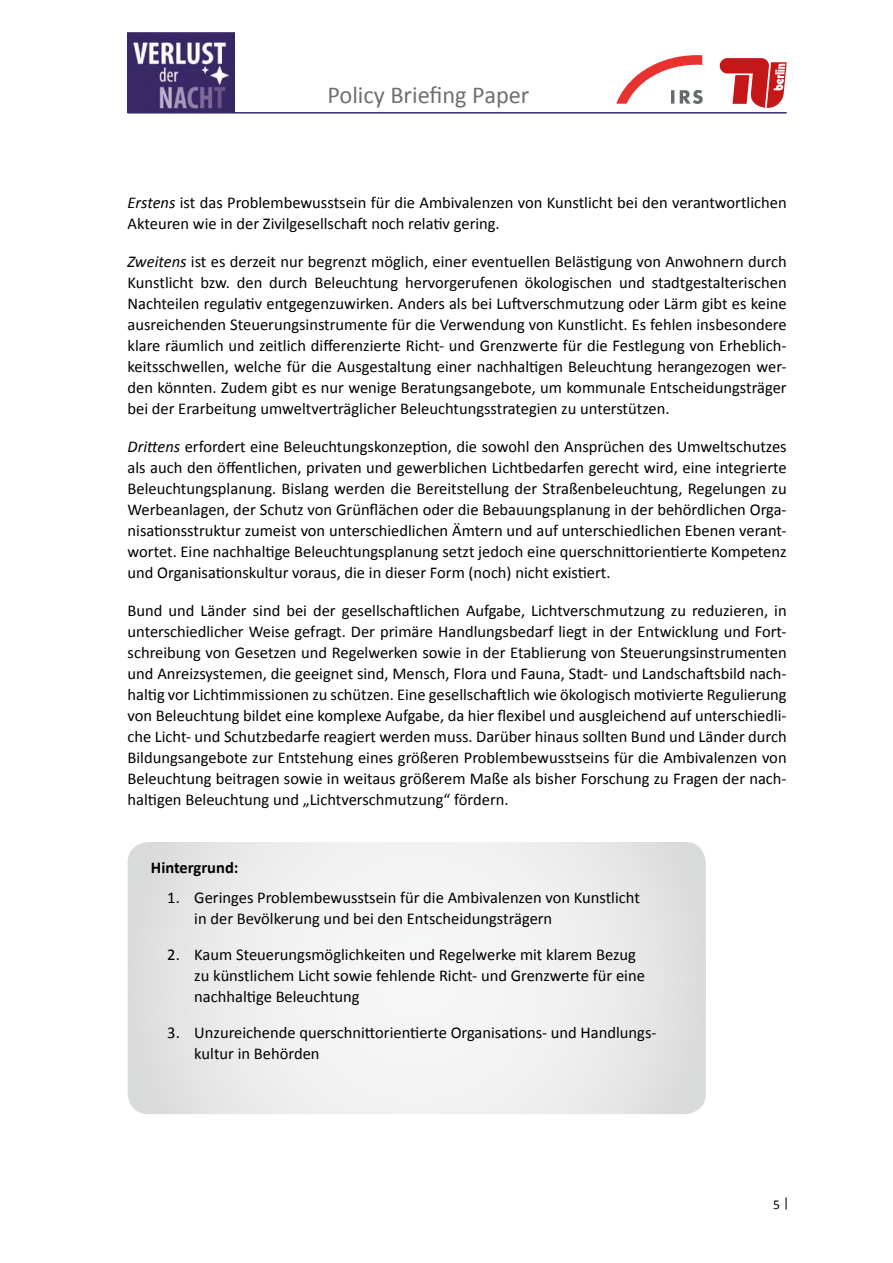
<style>
.page{position:relative;width:893px;height:1263px;background:#fff}
.page>*{position:absolute;margin:0;border:0;box-sizing:border-box;transform-origin:0 0}
.t1{font:24.3px "Calibri";color:#6f6f6e}
.t2{font:16.5px/21px "Calibri";color:#000}
.t3{font:700 16.5px "Calibri";color:#000}
.t4{font:13.5px "Calibri";color:#000}
.s1{font-style:italic}
</style>
<div class="page">
<hr style="left:128px;top:112px;width:659px;height:2px;background:#392866">
<svg style="left:616px;top:55px;width:87px;height:49px"></svg>
<svg style="left:720px;top:58px;width:67px;height:50px"></svg>
<img style="left:128px;top:33px;width:107px;height:79px">
<svg style="left:128px;top:842px;width:578px;height:272px"></svg>
<h1 class="t1" style="left:327px;top:80px;width:203px">Policy Briefing Paper</h1>
<p class="t2" style="left:128px;top:192px;width:661px"><span class="s1">Erstens</span> ist das Problembewusstsein für die Ambivalenzen von Kunstlicht bei den verantwortlichen<br>Akteuren wie in der Zivilgesellschaft noch relativ gering.</p>
<p class="t2" style="left:128px;top:251px;width:661px;text-align:justify"><span class="s1">Zweitens</span> ist es derzeit nur begrenzt möglich, einer eventuellen Belästigung von Anwohnern durch Kunstlicht bzw. den durch Beleuchtung hervorgerufenen ökologischen und stadtgestalterischen Nachteilen regulativ entgegenzuwirken. Anders als bei Luftverschmutzung oder Lärm gibt es keine ausreichenden Steuerungsinstrumente für die Verwendung von Kunstlicht. Es fehlen insbesondere klare räumlich und zeitlich differenzierte Richt- und Grenzwerte für die Festlegung von Erheblich&shy;keitsschwellen, welche für die Ausgestaltung einer nachhaltigen Beleuchtung herangezogen wer&shy;den könnten. Zudem gibt es nur wenige Beratungsangebote, um kommunale Entscheidungsträger bei der Erarbeitung umweltverträglicher Beleuchtungsstrategien zu unterstützen.</p>
<p class="t2" style="left:128px;top:436px;width:661px;text-align:justify"><span class="s1">Drittens</span> erfordert eine Beleuchtungskonzeption, die sowohl den Ansprüchen des Umweltschutzes als auch den öffentlichen, privaten und gewerblichen Lichtbedarfen gerecht wird, eine integrierte Beleuchtungsplanung. Bislang werden die Bereitstellung der Straßenbeleuchtung, Regelungen zu Werbeanlagen, der Schutz von Grünflächen oder die Bebauungsplanung in der behördlichen Orga&shy;nisationsstruktur zumeist von unterschiedlichen Ämtern und auf unterschiedlichen Ebenen verant&shy;wortet. Eine nachhaltige Beleuchtungsplanung setzt jedoch eine querschnittorientierte Kompetenz und Organisationskultur voraus, die in dieser Form (noch) nicht existiert.</p>
<p class="t2" style="left:128px;top:600px;width:661px;text-align:justify">Bund und Länder sind bei der gesellschaftlichen Aufgabe, Lichtverschmutzung zu reduzieren, in unterschiedlicher Weise gefragt. Der primäre Handlungsbedarf liegt in der Entwicklung und Fort&shy;schreibung von Gesetzen und Regelwerken sowie in der Etablierung von Steuerungsinstrumenten und Anreizsystemen, die geeignet sind, Mensch, Flora und Fauna, Stadt- und Landschaftsbild nach&shy;haltig vor Lichtimmissionen zu schützen. Eine gesellschaftlich wie ökologisch motivierte Regulierung von Beleuchtung bildet eine komplexe Aufgabe, da hier flexibel und ausgleichend auf unterschiedli&shy;che Licht- und Schutzbedarfe reagiert werden muss. Darüber hinaus sollten Bund und Länder durch Bildungsangebote zur Entstehung eines größeren Problembewusstseins für die Ambivalenzen von Beleuchtung beitragen sowie in weitaus größerem Maße als bisher Forschung zu Fragen der nach&shy;haltigen Beleuchtung und „Lichtverschmutzung“ fördern.</p>
<p class="t3" style="left:151px;top:857px;width:89px">Hintergrund:</p>
<p class="t2" style="left:194px;top:887px;width:447px;text-indent:-27px">1. Geringes Problembewusstsein für die Ambivalenzen von Kunstlicht in der Bevölkerung und bei den Entscheidungsträgern</p>
<p class="t2" style="left:194px;top:944px;width:452px;text-indent:-27px">2. Kaum Steuerungsmöglichkeiten und Regelwerke mit klarem Bezug zu künstlichem Licht sowie fehlende Richt- und Grenzwerte für eine nachhaltige Beleuchtung</p>
<p class="t2" style="left:194px;top:1022px;width:464px;text-indent:-27px">3. Unzureichende querschnittorientierte Organisations- und Handlungs&shy;kultur in Behörden</p>
<p class="t4" style="left:773px;top:1195px;width:18px">5 |</p>
</div>
